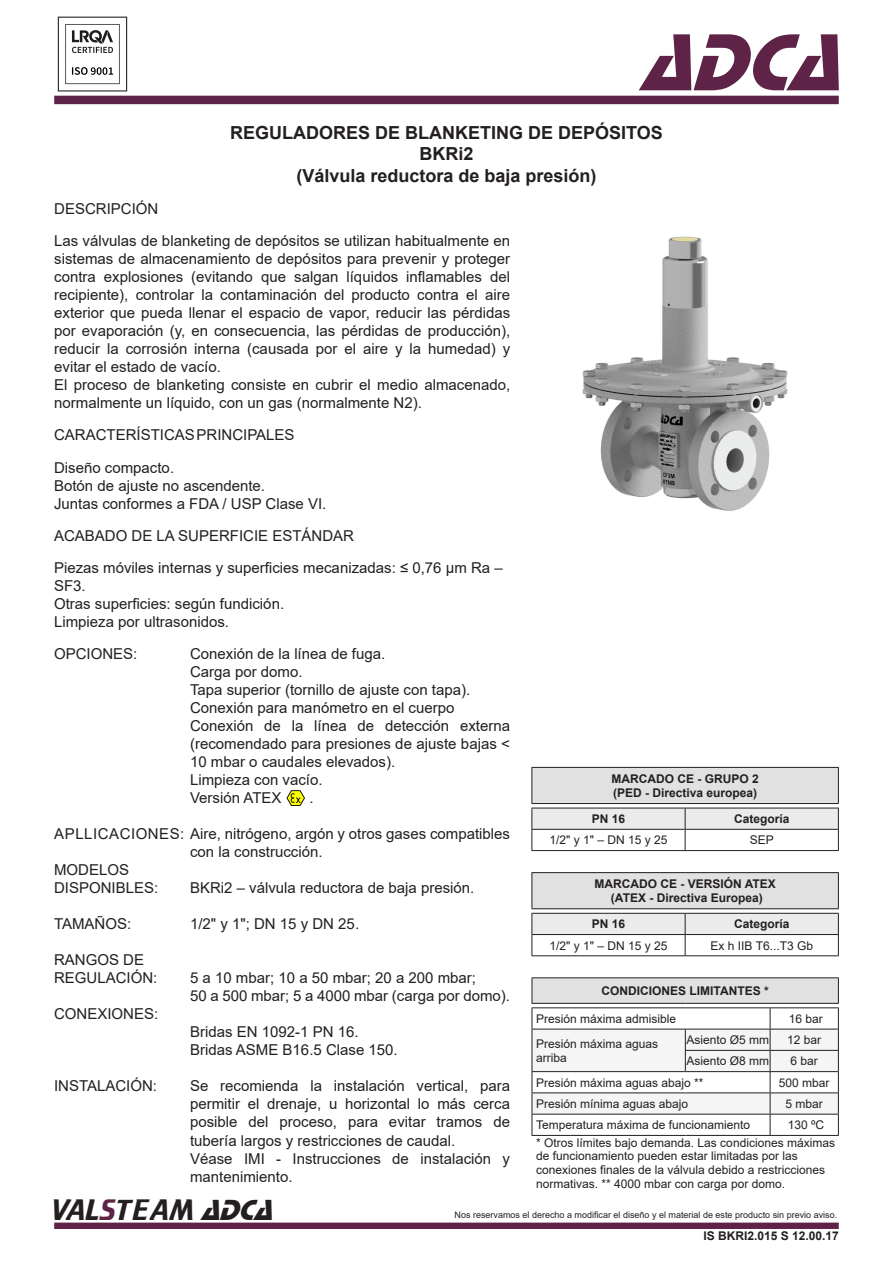
<style>
.page{position:relative;width:893px;height:1263px;background:#fff}
.page>*{position:absolute;margin:0;border:0;box-sizing:border-box;transform-origin:0 0}
.t1{font:italic 84px "Stop D";color:#5f2348}
.t2{font:30px "Trekker";color:#231f20}
.t3{font:700 18px "Arial";color:#231f20}
.t4{font:15px/18px "Arial";color:#231f20}
.t5{font:12px/13.8px "Arial";color:#231f20}
.t6{font:700 12px "Arial";color:#231f20}
.t7{font:9px "Arial";color:#231f20}
.s1{color:#5f2348}
.s2{font-family:"Stop D";font-style:italic}
</style>
<div class="page">
<div style="left:54px;top:96px;width:785px;height:8px;background:#5e2348"></div>
<div style="left:54px;top:1222px;width:785px;height:7px;background:#5f2348;border:2px solid #5f2348"></div>
<img style="left:57px;top:16px;width:71px;height:76px">
<img style="left:286px;top:790px;width:19px;height:16px">
<img style="left:582px;top:236px;width:206px;height:275px">
<div style="left:532px;top:873px;width:306px;height:36px;background:#e1e1e1"></div>
<svg style="left:532px;top:909px;width:306px;height:4px"></svg>
<hr style="left:531px;top:955px;width:154px;height:1px;background:#231f20">
<hr style="left:685px;top:955px;width:154px;height:1px;background:#231f20">
<hr style="left:531px;top:872px;width:154px;height:1px;background:#231f20">
<hr style="left:531px;top:873px;width:1px;height:35px;background:#231f20">
<hr style="left:685px;top:872px;width:154px;height:1px;background:#231f20">
<hr style="left:838px;top:873px;width:1px;height:35px;background:#231f20">
<hr style="left:531px;top:908px;width:154px;height:1px;background:#231f20">
<hr style="left:685px;top:908px;width:154px;height:1px;background:#231f20">
<svg style="left:531px;top:913px;width:308px;height:42px"></svg>
<hr style="left:531px;top:934px;width:154px;height:1px;background:#231f20">
<hr style="left:685px;top:934px;width:154px;height:1px;background:#231f20">
<div style="left:532px;top:767px;width:306px;height:36px;background:#e1e1e1"></div>
<hr style="left:531px;top:850px;width:154px;height:1px;background:#231f20">
<hr style="left:685px;top:850px;width:154px;height:1px;background:#231f20">
<hr style="left:531px;top:767px;width:154px;height:1px;background:#231f20">
<hr style="left:531px;top:768px;width:1px;height:35px;background:#231f20">
<hr style="left:685px;top:767px;width:154px;height:1px;background:#231f20">
<hr style="left:838px;top:768px;width:1px;height:35px;background:#231f20">
<hr style="left:531px;top:803px;width:154px;height:1px;background:#231f20">
<hr style="left:685px;top:803px;width:154px;height:1px;background:#231f20">
<svg style="left:531px;top:808px;width:308px;height:42px"></svg>
<hr style="left:531px;top:829px;width:154px;height:1px;background:#231f20">
<hr style="left:685px;top:829px;width:154px;height:1px;background:#231f20">
<hr style="left:532px;top:977px;width:153px;height:1px;background:#231f20">
<hr style="left:685px;top:977px;width:85px;height:1px;background:#231f20">
<hr style="left:770px;top:977px;width:69px;height:1px;background:#231f20">
<svg style="left:532px;top:978px;width:307px;height:157px"></svg>
<hr style="left:532px;top:1135px;width:153px;height:1px;background:#231f20">
<hr style="left:685px;top:1135px;width:85px;height:1px;background:#231f20">
<hr style="left:770px;top:1135px;width:69px;height:1px;background:#231f20">
<h1 class="t1" style="left:640px;top:14px;width:227px">ADCA</h1>
<p class="t4" style="left:54px;top:200px;width:106px">DESCRIPCIÓN</p>
<p class="t3" style="left:230px;top:120px;width:434px">REGULADORES DE BLANKETING DE DEPÓSITOS</p>
<p class="t3" style="left:419px;top:141px;width:55px">BKRi2</p>
<p class="t3" style="left:296px;top:163px;width:302px">(Válvula reductora de baja presión)</p>
<p class="t4" style="left:54px;top:232px;width:458px;text-align:justify">Las válvulas de blanketing de depósitos se utilizan habitualmente en sistemas de almacenamiento de depósitos para prevenir y proteger contra explosiones (evitando que salgan líquidos inflamables del recipiente), controlar la contaminación del producto contra el aire exterior que pueda llenar el espacio de vapor, reducir las pérdidas por evaporación (y, en consecuencia, las pérdidas de producción), reducir la corrosión interna (causada por el aire y la humedad) y evitar el estado de vacío.</p>
<p class="t4" style="left:54px;top:376px;width:458px">El proceso de blanketing consiste en cubrir el medio almacenado, normalmente un líquido, con un gas (normalmente N2).</p>
<p class="t4" style="left:54px;top:426px;width:242px">CARACTERÍSTICAS PRINCIPALES</p>
<p class="t4" style="left:54px;top:458px;width:122px">Diseño compacto.</p>
<p class="t4" style="left:54px;top:476px;width:212px">Botón de ajuste no ascendente.</p>
<p class="t4" style="left:54px;top:494px;width:274px">Juntas conformes a FDA / USP Clase VI.</p>
<p class="t4" style="left:54px;top:527px;width:302px">ACABADO DE LA SUPERFICIE ESTÁNDAR</p>
<p class="t4" style="left:54px;top:559px;width:450px">Piezas móviles internas y superficies mecanizadas: ≤ 0,76 µm Ra –<br>SF3.</p>
<p class="t4" style="left:54px;top:595px;width:232px">Otras superficies: según fundición.</p>
<p class="t4" style="left:54px;top:613px;width:177px">Limpieza por ultrasonidos.</p>
<p class="t4" style="left:54px;top:645px;width:85px">OPCIONES:</p>
<p class="t4" style="left:190px;top:645px;width:197px">Conexión de la línea de fuga.</p>
<p class="t4" style="left:190px;top:663px;width:114px">Carga por domo.</p>
<p class="t4" style="left:190px;top:681px;width:282px">Tapa superior (tornillo de ajuste con tapa).</p>
<p class="t4" style="left:190px;top:699px;width:266px">Conexión para manómetro en el cuerpo</p>
<p class="t4" style="left:190px;top:717px;width:321px;text-align:justify">Conexión de la línea de detección externa (recomendado para presiones de ajuste bajas &lt; 10 mbar o caudales elevados).</p>
<p class="t4" style="left:190px;top:771px;width:134px">Limpieza con vacío.</p>
<p class="t4" style="left:190px;top:789px;width:93px">Versión ATEX</p>
<p class="t4" style="left:310px;top:789px;width:6px">.</p>
<p class="t4" style="left:190px;top:825px;width:321px;text-indent:-136px">APLLICACIONES: Aire, nitrógeno, argón y otros gases compatibles con la construcción.</p>
<p class="t4" style="left:190px;top:879px;width:286px">BKRi2 – válvula reductora de baja presión.</p>
<p class="t4" style="left:190px;top:915px;width:171px">1/2" y 1"; DN 15 y DN 25.</p>
<p class="t4" style="left:54px;top:861px;width:77px">MODELOS</p>
<p class="t4" style="left:54px;top:879px;width:106px">DISPONIBLES:</p>
<p class="t4" style="left:54px;top:915px;width:79px">TAMAÑOS:</p>
<p class="t4" style="left:54px;top:951px;width:92px">RANGOS DE</p>
<p class="t4" style="left:54px;top:969px;width:105px">REGULACIÓN:</p>
<p class="t4" style="left:54px;top:1005px;width:106px">CONEXIONES:</p>
<p class="t4" style="left:190px;top:969px;width:287px">5 a 10 mbar; 10 a 50 mbar; 20 a 200 mbar;</p>
<p class="t4" style="left:190px;top:987px;width:321px">50 a 500 mbar; 5 a 4000 mbar (carga por domo).</p>
<p class="t4" style="left:190px;top:1023px;width:170px">Bridas EN 1092-1 PN 16.</p>
<p class="t4" style="left:190px;top:1041px;width:209px">Bridas ASME B16.5 Clase 150.</p>
<p class="t4" style="left:190px;top:1077px;width:321px;text-align:justify">Se recomienda la instalación vertical, para permitir el drenaje, u horizontal lo más cerca posible del proceso, para evitar tramos de tubería largos y restricciones de caudal.</p>
<p class="t4" style="left:190px;top:1149px;width:321px">Véase IMI - Instrucciones de instalación y mantenimiento.</p>
<p class="t4" style="left:54px;top:1077px;width:105px">INSTALACIÓN:</p>
<p class="t6" style="left:611px;top:770px;width:149px">MARCADO CE - GRUPO 2</p>
<p class="t6" style="left:613px;top:784px;width:146px">(PED - Directiva europea)</p>
<p class="t6" style="left:592px;top:810px;width:35px">PN 16</p>
<p class="t6" style="left:734px;top:810px;width:57px">Categoría</p>
<p class="t5" style="left:550px;top:833px;width:119px">1/2" y 1" – DN 15 y 25</p>
<p class="t5" style="left:750px;top:833px;width:26px">SEP</p>
<p class="t6" style="left:594px;top:875px;width:183px">MARCADO CE - VERSIÓN ATEX</p>
<p class="t6" style="left:611px;top:889px;width:153px">(ATEX - Directiva Europea)</p>
<p class="t6" style="left:592px;top:915px;width:35px">PN 16</p>
<p class="t6" style="left:734px;top:915px;width:57px">Categoría</p>
<p class="t5" style="left:550px;top:938px;width:119px">1/2" y 1" – DN 15 y 25</p>
<p class="t5" style="left:710px;top:938px;width:104px">Ex h IIB T6...T3 Gb</p>
<p class="t6" style="left:602px;top:982px;width:169px">CONDICIONES LIMITANTES *</p>
<p class="t5" style="left:536px;top:1012px;width:142px">Presión máxima admisible</p>
<p class="t5" style="left:789px;top:1012px;width:36px">16 bar</p>
<p class="t5" style="left:536px;top:1036px;width:124px;line-height:14.4px">Presión máxima aguas arriba</p>
<p class="t5" style="left:686px;top:1033px;width:84px">Asiento Ø5 mm</p>
<p class="t5" style="left:787px;top:1033px;width:36px">12 bar</p>
<p class="t5" style="left:686px;top:1054px;width:84px">Asiento Ø8 mm</p>
<p class="t5" style="left:791px;top:1054px;width:29px">6 bar</p>
<p class="t5" style="left:536px;top:1075px;width:169px">Presión máxima aguas abajo **</p>
<p class="t5" style="left:779px;top:1075px;width:52px">500 mbar</p>
<p class="t5" style="left:536px;top:1097px;width:154px">Presión mínima aguas abajo</p>
<p class="t5" style="left:786px;top:1097px;width:39px">5 mbar</p>
<p class="t5" style="left:536px;top:1118px;width:216px">Temperatura máxima de funcionamiento</p>
<p class="t5" style="left:788px;top:1118px;width:38px">130 ºC</p>
<p class="t5" style="left:536px;top:1136px;width:300px">* Otros límites bajo demanda. Las condiciones máximas de funcionamiento pueden estar limitadas por las conexiones finales de la válvula debido a restricciones normativas. ** 4000 mbar con carga por domo.</p>
<p class="t2" style="left:51px;top:1193px;width:232px">VAL<span class="s1">S</span>TEAM <span class="s2">ADCA</span></p>
<p class="t7" style="left:454px;top:1209px;width:384px">Nos reservamos el derecho a modificar el diseño y el material de este producto sin previo aviso.</p>
<p class="t6" style="left:703px;top:1227px;width:137px">IS BKRI2.015 S 12.00.17</p>
</div>
